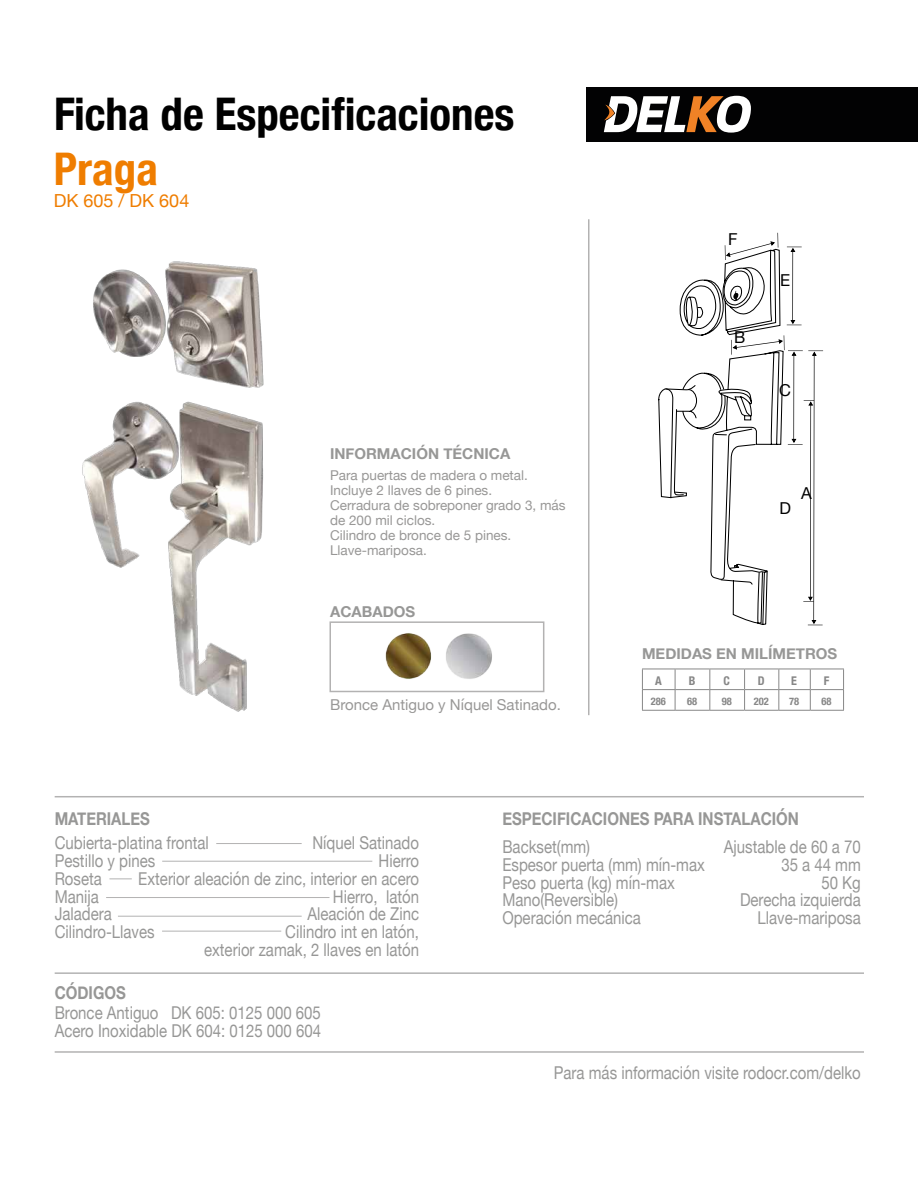
<style>
.page{position:relative;width:918px;height:1188px;background:#fff}
.page>*{position:absolute;margin:0;border:0;box-sizing:border-box;transform-origin:0 0}
.t1{font:700 condensed 45px "Helvetica Neue";color:#000}
.t2{font:700 condensed 45px "Helvetica Neue";color:#ef7d00}
.t3{font:18px "Helvetica Neue";color:#ef7d00}
.t4{font:17.7px/17.7px "Helvetica Neue";color:#979796;scale:.85 1}
.t5{font:700 17.7px "Helvetica Neue";color:#979796;scale:.85 1}
.t6{font:16.5px "Helvetica Neue";color:#000}
.t7{font:700 15px "Helvetica Neue";color:#979796}
.t8{font:15px "Helvetica Neue";color:#989796}
.t9{font:13.5px/15px "Helvetica Neue";color:#989796}
.t10{font:700 condensed 12px "Helvetica Neue";color:#878787}
.t11{font:700 condensed 10.5px "Helvetica Neue";color:#878787}
</style>
<div class="page">
<div style="left:587px;top:87px;width:331px;height:54px;background:#020203"></div>
<svg style="left:604px;top:96px;width:147px;height:37px"></svg>
<hr style="left:642px;top:669px;width:33px;height:1px;background:#878787">
<hr style="left:810px;top:669px;width:34px;height:1px;background:#878787">
<hr style="left:642px;top:689px;width:33px;height:1px;background:#878787">
<svg style="left:642px;top:669px;width:1px;height:41px"></svg>
<hr style="left:810px;top:689px;width:34px;height:1px;background:#878787">
<svg style="left:843px;top:669px;width:1px;height:41px"></svg>
<hr style="left:642px;top:710px;width:33px;height:1px;background:#878787">
<hr style="left:810px;top:710px;width:34px;height:1px;background:#878787">
<img style="left:446px;top:633px;width:46px;height:46px">
<img style="left:385px;top:633px;width:47px;height:46px">
<img style="left:82px;top:261px;width:296px;height:451px">
<hr style="left:588px;top:219px;width:2px;height:496px;background:#b3b2b2">
<div style="left:329px;top:621px;width:215px;height:71px;border:2px solid #b3b2b2"></div>
<hr style="left:55px;top:796px;width:809px;height:1px;background:#b3b2b2">
<hr style="left:55px;top:972px;width:809px;height:2px;background:#b3b2b2">
<hr style="left:55px;top:1051px;width:809px;height:2px;background:#b3b2b2">
<hr style="left:216px;top:843px;width:86px;height:1px;background:#b3b2b2">
<hr style="left:162px;top:861px;width:210px;height:1px;background:#b3b2b2">
<hr style="left:106px;top:897px;width:223px;height:1px;background:#b3b2b2">
<hr style="left:118px;top:916px;width:184px;height:1px;background:#b3b2b2">
<hr style="left:162px;top:931px;width:119px;height:1px;background:#b3b2b2">
<svg style="left:109px;top:879px;width:23px;height:1px"></svg>
<svg style="left:658px;top:388px;width:7px;height:303px"></svg>
<svg style="left:665px;top:233px;width:158px;height:565px"></svg>
<h1 class="t1" style="left:54px;top:87px;width:462px">Ficha de Especificaciones</h1>
<h1 class="t2" style="left:54px;top:142px;width:106px">Praga</h1>
<p class="t3" style="left:54px;top:190px;width:137px">DK 605 / DK 604</p>
<p class="t7" style="left:330px;top:445px;width:182px">INFORMACIÓN TÉCNICA</p>
<p class="t9" style="left:330px;top:468px;width:237px">Para puertas de madera o metal.<br>Incluye 2 llaves de 6 pines.<br>Cerradura de sobreponer grado 3, más de 200 mil ciclos.<br>Cilindro de bronce de 5 pines.<br>Llave-mariposa.</p>
<p class="t7" style="left:330px;top:602px;width:87px">ACABADOS</p>
<p class="t8" style="left:330px;top:696px;width:232px">Bronce Antiguo y Níquel Satinado.</p>
<p class="t6" style="left:728px;top:230px;width:11px">F</p>
<p class="t6" style="left:734px;top:328px;width:13px">B</p>
<p class="t6" style="left:780px;top:270px;width:12px">E</p>
<p class="t6" style="left:779px;top:380px;width:13px">C</p>
<p class="t6" style="left:779px;top:499px;width:13px">D</p>
<p class="t6" style="left:801px;top:483px;width:12px">A</p>
<p class="t7" style="left:642px;top:644px;width:197px">MEDIDAS EN MILÍMETROS</p>
<p class="t10" style="left:655px;top:674px;width:8px">A</p>
<p class="t10" style="left:689px;top:674px;width:8px">B</p>
<p class="t10" style="left:724px;top:674px;width:8px">C</p>
<p class="t10" style="left:758px;top:674px;width:8px">D</p>
<p class="t10" style="left:791px;top:674px;width:7px">E</p>
<p class="t10" style="left:824px;top:674px;width:7px">F</p>
<p class="t11" style="left:651px;top:694px;width:17px">286</p>
<p class="t11" style="left:687px;top:694px;width:12px">68</p>
<p class="t11" style="left:722px;top:694px;width:12px">98</p>
<p class="t11" style="left:754px;top:694px;width:17px">202</p>
<p class="t11" style="left:789px;top:694px;width:12px">78</p>
<p class="t11" style="left:822px;top:694px;width:12px">68</p>
<p class="t5" style="left:55px;top:808px;width:114px">MATERIALES</p>
<p class="t5" style="left:502px;top:808px;width:351px">ESPECIFICACIONES PARA INSTALACIÓN</p>
<p class="t4" style="left:138px;top:834px;width:332px;text-align:right">Níquel Satinado<br>Hierro<br>Exterior aleación de zinc, interior en acero<br>Hierro, latón<br>Aleación de Zinc<br>Cilindro int en latón,<br>exterior zamak, 2 llaves en latón</p>
<p class="t4" style="left:502px;top:838px;width:240px">Backset(mm)<br>Espesor puerta (mm) mín-max<br>Peso puerta (kg) mín-max<br>Mano(Reversible)<br>Operación mecánica</p>
<p class="t4" style="left:724px;top:838px;width:163px;text-align:right">Ajustable de 60 a 70<br>35 a 44 mm<br>50 Kg<br>Derecha izquierda<br>Llave-mariposa</p>
<p class="t4" style="left:55px;top:834px;width:183px">Cubierta-platina frontal<br>Pestillo y pines<br>Roseta<br>Manija<br>Jaladera<br>Cilindro-Llaves</p>
<p class="t5" style="left:55px;top:981px;width:85px">CÓDIGOS</p>
<p class="t4" style="left:55px;top:1004px;width:315px">Bronce Antiguo DK 605: 0125 000 605<br>Acero Inoxidable DK 604: 0125 000 604</p>
<p class="t4" style="left:554px;top:1064px;width:363px">Para más información visite rodocr.com/delko</p>
</div>
